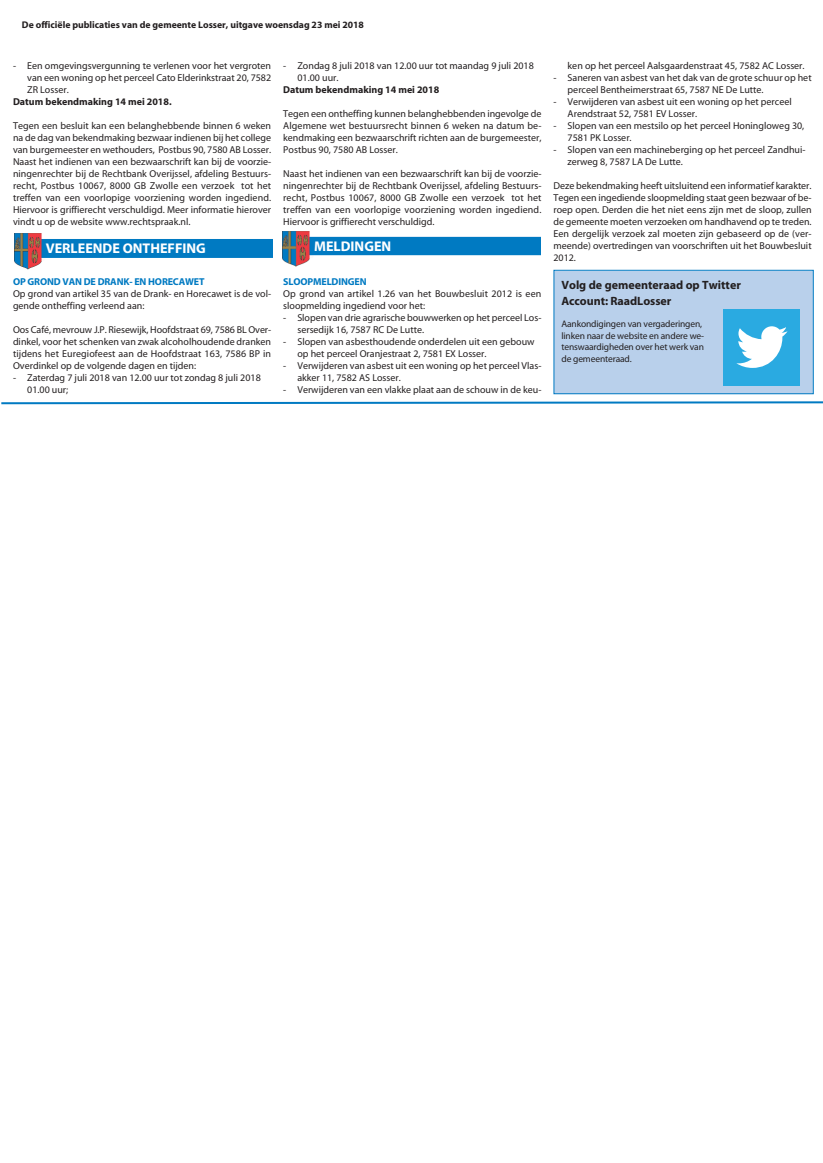
<style>
.page{position:relative;width:823px;height:1163px;background:#fff}
.page>*{position:absolute;margin:0;border:0;box-sizing:border-box;transform-origin:0 0}
.t1{font:700 14.1px "Myriad";color:#fff}
.t2{font:700 12px/15.8px "Myriad";color:#231f20}
.t3{font:10px/12px "Myriad";color:#231f20}
.t4{font:700 10px "Myriad";color:#231f20}
.t5{font:700 10px "Myriad";letter-spacing:-.015em;color:#007ac2}
.t6{font:700 9.7px "Myriad";color:#231f20}
.t7{font:9.5px/11.4px "Myriad";letter-spacing:-.015em;color:#231f20}
</style>
<div class="page">
<img style="left:14px;top:234px;width:258px;height:36px">
<div style="left:554px;top:271px;width:258px;height:122px;background:#b9d0eb"></div>
<div style="left:553px;top:270px;width:260px;height:124px;border:1px solid #007ac2"></div>
<div style="left:723px;top:308px;width:76px;height:77px;background:#2aaae1"></div>
<svg style="left:736px;top:326px;width:51px;height:42px"></svg>
<svg style="left:1px;top:401px;width:821px;height:4px"></svg>
<img style="left:282px;top:232px;width:258px;height:35px">
<p class="t6" style="left:22px;top:21px;width:343px">De officiële publicaties van de gemeente Losser, uitgave woensdag 23 mei 2018</p>
<p class="t3" style="left:27px;top:60px;width:245px;text-align:justify;text-indent:-14px">- Een omgevingsvergunning te verlenen voor het vergroten van een woning op het perceel Cato Elderinkstraat 20, 7582<br>ZR Losser.</p>
<p class="t4" style="left:13px;top:98px;width:160px">Datum bekendmaking 14 mei 2018.</p>
<p class="t3" style="left:13px;top:120px;width:259px;text-align:justify">Tegen een besluit kan een belanghebbende binnen 6 weken na de dag van bekendmaking bezwaar indienen bij het college van burgemeester en wethouders, Postbus 90, 7580 AB Losser.<br>Naast het indienen van een bezwaarschrift kan bij de voorzie&shy;ningenrechter bij de Rechtbank Overijssel, afdeling Bestuurs&shy;recht, Postbus 10067, 8000 GB Zwolle een verzoek tot het treffen van een voorlopige voorziening worden ingediend.<br>Hiervoor is griffierecht verschuldigd. Meer informatie hierover vindt u op de website www.rechtspraak.nl.</p>
<p class="t3" style="left:297px;top:60px;width:238px;text-indent:-14px">- Zondag 8 juli 2018 van 12.00 uur tot maandag 9 juli 2018<br>01.00 uur.</p>
<p class="t4" style="left:283px;top:86px;width:157px">Datum bekendmaking 14 mei 2018</p>
<p class="t3" style="left:283px;top:108px;width:259px;text-align:justify">Tegen een ontheffing kunnen belanghebbenden ingevolge de Algemene wet bestuursrecht binnen 6 weken na datum be&shy;kendmaking een bezwaarschrift richten aan de burgemeester, Postbus 90, 7580 AB Losser.</p>
<p class="t3" style="left:283px;top:168px;width:259px;text-align:justify">Naast het indienen van een bezwaarschrift kan bij de voorzie&shy;ningenrechter bij de Rechtbank Overijssel, afdeling Bestuurs&shy;recht, Postbus 10067, 8000 GB Zwolle een verzoek tot het treffen van een voorlopige voorziening worden ingediend.<br>Hiervoor is griffierecht verschuldigd.</p>
<h1 class="t1" style="left:46px;top:243px;width:161px">VERLEENDE ONTHEFFING</h1>
<p class="t5" style="left:13px;top:278px;width:193px">OP GROND VAN DE DRANK- EN HORECAWET</p>
<p class="t3" style="left:13px;top:288px;width:259px">Op grond van artikel 35 van de Drank- en Horecawet is de vol&shy;gende ontheffing verleend aan:</p>
<p class="t3" style="left:13px;top:324px;width:259px;text-align:justify">Oos Café, mevrouw J.P. Riesewijk, Hoofdstraat 69, 7586 BL Over&shy;dinkel, voor het schenken van zwak alcoholhoudende dranken tijdens het Euregiofeest aan de Hoofdstraat 163, 7586 BP in Overdinkel op de volgende dagen en tijden:</p>
<p class="t3" style="left:27px;top:372px;width:235px;text-indent:-14px">- Zaterdag 7 juli 2018 van 12.00 uur tot zondag 8 juli 2018<br>01.00 uur;</p>
<h1 class="t1" style="left:314px;top:241px;width:79px">MELDINGEN</h1>
<p class="t5" style="left:283px;top:278px;width:85px">SLOOPMELDINGEN</p>
<p class="t3" style="left:283px;top:288px;width:259px">Op grond van artikel 1.26 van het Bouwbesluit 2012 is een sloopmelding ingediend voor het:</p>
<p class="t3" style="left:297px;top:312px;width:245px;text-indent:-14px">- Slopen van drie agrarische bouwwerken op het perceel Los&shy;sersedijk 16, 7587 RC De Lutte.</p>
<p class="t3" style="left:297px;top:336px;width:238px;text-indent:-14px">- Slopen van asbesthoudende onderdelen uit een gebouw op het perceel Oranjestraat 2, 7581 EX Losser.</p>
<p class="t3" style="left:297px;top:360px;width:245px;text-indent:-14px">- Verwijderen van asbest uit een woning op het perceel Vlas&shy;akker 11, 7582 AS Losser.</p>
<p class="t3" style="left:283px;top:384px;width:259px">- Verwijderen van een vlakke plaat aan de schouw in de keu-</p>
<p class="t3" style="left:567px;top:60px;width:238px">ken op het perceel Aalsgaardenstraat 45, 7582 AC Losser.</p>
<p class="t3" style="left:567px;top:72px;width:245px;text-indent:-14px">- Saneren van asbest van het dak van de grote schuur op het perceel Bentheimerstraat 65, 7587 NE De Lutte.</p>
<p class="t3" style="left:567px;top:96px;width:225px;text-indent:-14px">- Verwijderen van asbest uit een woning op het perceel<br>Arendstraat 52, 7581 EV Losser.</p>
<p class="t3" style="left:567px;top:120px;width:238px;text-indent:-14px">- Slopen van een mestsilo op het perceel Honingloweg 30,<br>7581 PK Losser.</p>
<p class="t3" style="left:567px;top:144px;width:239px;text-indent:-14px">- Slopen van een machineberging op het perceel Zandhui&shy;zerweg 8, 7587 LA De Lutte.</p>
<p class="t3" style="left:553px;top:180px;width:259px;text-align:justify">Deze bekendmaking heeft uitsluitend een informatief karakter.<br>Tegen een ingediende sloopmelding staat geen bezwaar of be&shy;roep open. Derden die het niet eens zijn met de sloop, zullen de gemeente moeten verzoeken om handhavend op te treden.<br>Een dergelijk verzoek zal moeten zijn gebaseerd op de (ver&shy;meende) overtredingen van voorschriften uit het Bouwbesluit 2012.</p>
<p class="t2" style="left:561px;top:278px;width:181px">Volg de gemeenteraad op Twitter<br>Account: RaadLosser</p>
<p class="t7" style="left:561px;top:319px;width:144px">Aankondigingen van vergaderingen, linken naar de website en andere we&shy;tenswaardigheden over het werk van de gemeenteraad.</p>
</div>
